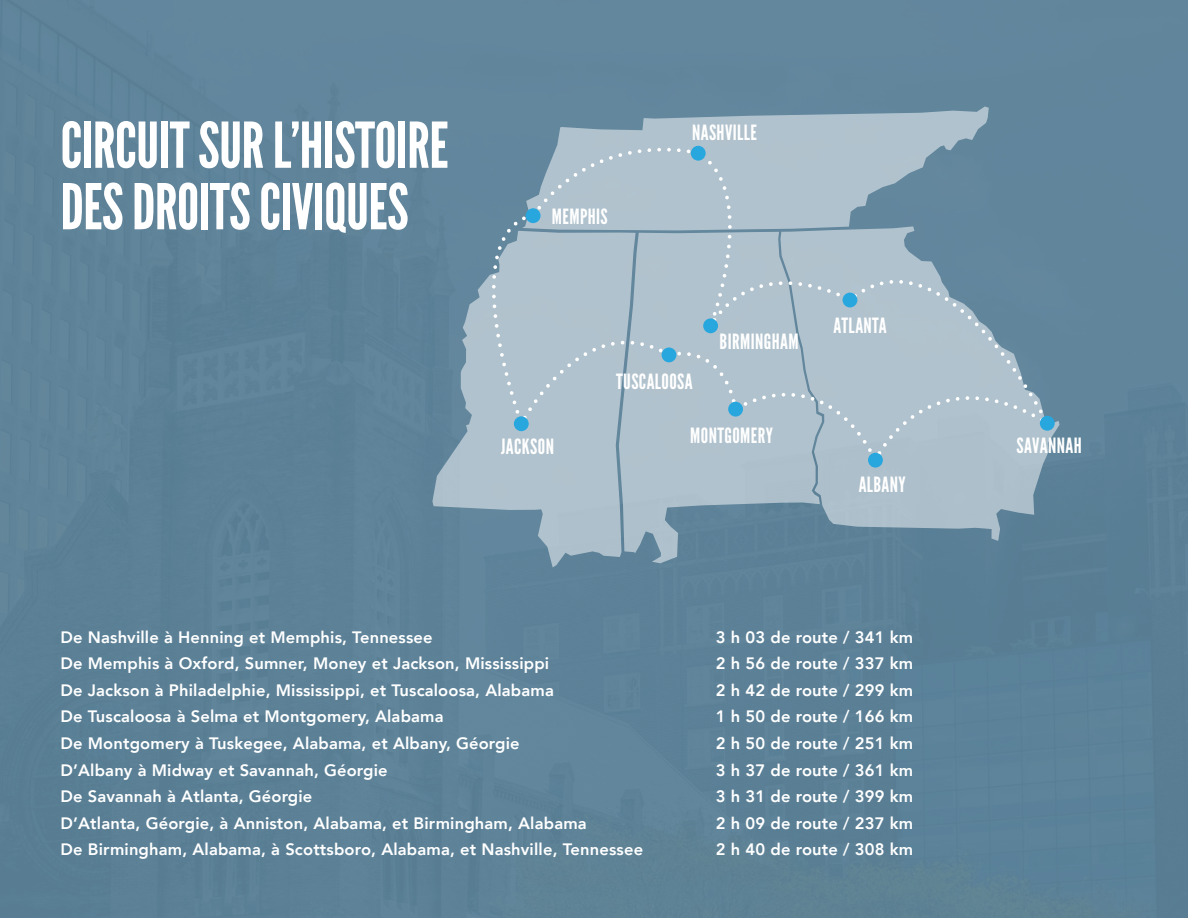
<style>
.page{position:relative;width:1188px;height:918px;background:#5d839a}
.page>*{position:absolute;margin:0;border:0;box-sizing:border-box;transform-origin:0 0}
.Big_Title{font:63px "League Gothic";letter-spacing:-.01em;color:#fff}
.t1{font:21px "League Gothic";letter-spacing:.02em;color:#fff}
.Subtitle{font:800 16.5px "Avenir";letter-spacing:.01em;color:#fff}
</style>
<div class="page">
<svg style="left:636px;top:460px;width:144px;height:103px;fill:#adbfcb"></svg>
<svg style="left:780px;top:416px;width:280px;height:125px;fill:#acbfca"></svg>
<svg style="left:432px;top:274px;width:204px;height:293px;fill:#adc0cb"></svg>
<svg style="left:556px;top:106px;width:433px;height:42px;fill:#b0c2cd"></svg>
<svg style="left:492px;top:148px;width:556px;height:312px;fill:#b0c2cd"></svg>
<div style="left:526px;top:208px;width:15px;height:15px;background:#28a7df;border-radius:50%"></div>
<div style="left:691px;top:146px;width:15px;height:15px;background:#28a7df;border-radius:50%"></div>
<div style="left:514px;top:416px;width:15px;height:15px;background:#28a7df;border-radius:50%"></div>
<div style="left:662px;top:348px;width:14px;height:14px;background:#28a7df;border-radius:50%"></div>
<div style="left:703px;top:318px;width:15px;height:15px;background:#28a7df;border-radius:50%"></div>
<div style="left:728px;top:402px;width:15px;height:15px;background:#28a7df;border-radius:50%"></div>
<div style="left:868px;top:453px;width:15px;height:15px;background:#28a7df;border-radius:50%"></div>
<div style="left:1040px;top:416px;width:15px;height:15px;background:#28a7df;border-radius:50%"></div>
<div style="left:843px;top:293px;width:14px;height:14px;background:#28a7df;border-radius:50%"></div>
<p class="Big_Title" style="left:60px;top:108px;width:390px">CIRCUIT SUR L’HISTOIRE</p>
<p class="Big_Title" style="left:60px;top:169px;width:350px">DES DROITS CIVIQUES</p>
<p class="t1" style="left:552px;top:204px;width:57px">MEMPHIS</p>
<p class="t1" style="left:692px;top:120px;width:66px">NASHVILLE</p>
<p class="t1" style="left:501px;top:434px;width:54px">JACKSON</p>
<p class="t1" style="left:616px;top:369px;width:78px">TUSCALOOSA</p>
<p class="t1" style="left:720px;top:329px;width:80px">BIRMINGHAM</p>
<p class="t1" style="left:690px;top:423px;width:84px">MONTGOMERY</p>
<p class="t1" style="left:834px;top:313px;width:55px">ATLANTA</p>
<p class="t1" style="left:859px;top:472px;width:49px">ALBANY</p>
<p class="Subtitle" style="left:60px;top:624px;width:374px">De Nashville à Henning et Memphis, Tennessee</p>
<p class="Subtitle" style="left:716px;top:624px;width:199px">3 h 03 de route / 341 km</p>
<p class="Subtitle" style="left:60px;top:651px;width:490px">De Memphis à Oxford, Sumner, Money et Jackson, Mississippi</p>
<p class="Subtitle" style="left:716px;top:651px;width:199px">2 h 56 de route / 337 km</p>
<p class="Subtitle" style="left:60px;top:677px;width:495px">De Jackson à Philadelphie, Mississippi, et Tuscaloosa, Alabama</p>
<p class="Subtitle" style="left:716px;top:677px;width:199px">2 h 42 de route / 299 km</p>
<p class="Subtitle" style="left:60px;top:704px;width:385px">De Tuscaloosa à Selma et Montgomery, Alabama</p>
<p class="Subtitle" style="left:716px;top:704px;width:199px">1 h 50 de route / 166 km</p>
<p class="Subtitle" style="left:60px;top:730px;width:461px">De Montgomery à Tuskegee, Alabama, et Albany, Géorgie</p>
<p class="Subtitle" style="left:716px;top:730px;width:199px">2 h 50 de route / 251 km</p>
<p class="Subtitle" style="left:60px;top:757px;width:329px">D’Albany à Midway et Savannah, Géorgie</p>
<p class="Subtitle" style="left:716px;top:757px;width:199px">3 h 37 de route / 361 km</p>
<p class="Subtitle" style="left:60px;top:784px;width:253px">De Savannah à Atlanta, Géorgie</p>
<p class="Subtitle" style="left:716px;top:784px;width:199px">3 h 31 de route / 399 km</p>
<p class="Subtitle" style="left:60px;top:810px;width:528px">D’Atlanta, Géorgie, à Anniston, Alabama, et Birmingham, Alabama</p>
<p class="Subtitle" style="left:716px;top:810px;width:199px">2 h 09 de route / 237 km</p>
<p class="Subtitle" style="left:60px;top:837px;width:584px">De Birmingham, Alabama, à Scottsboro, Alabama, et Nashville, Tennessee</p>
<p class="Subtitle" style="left:716px;top:837px;width:199px">2 h 40 de route / 308 km</p>
<p class="t1" style="left:1017px;top:433px;width:67px">SAVANNAH</p>
</div>
